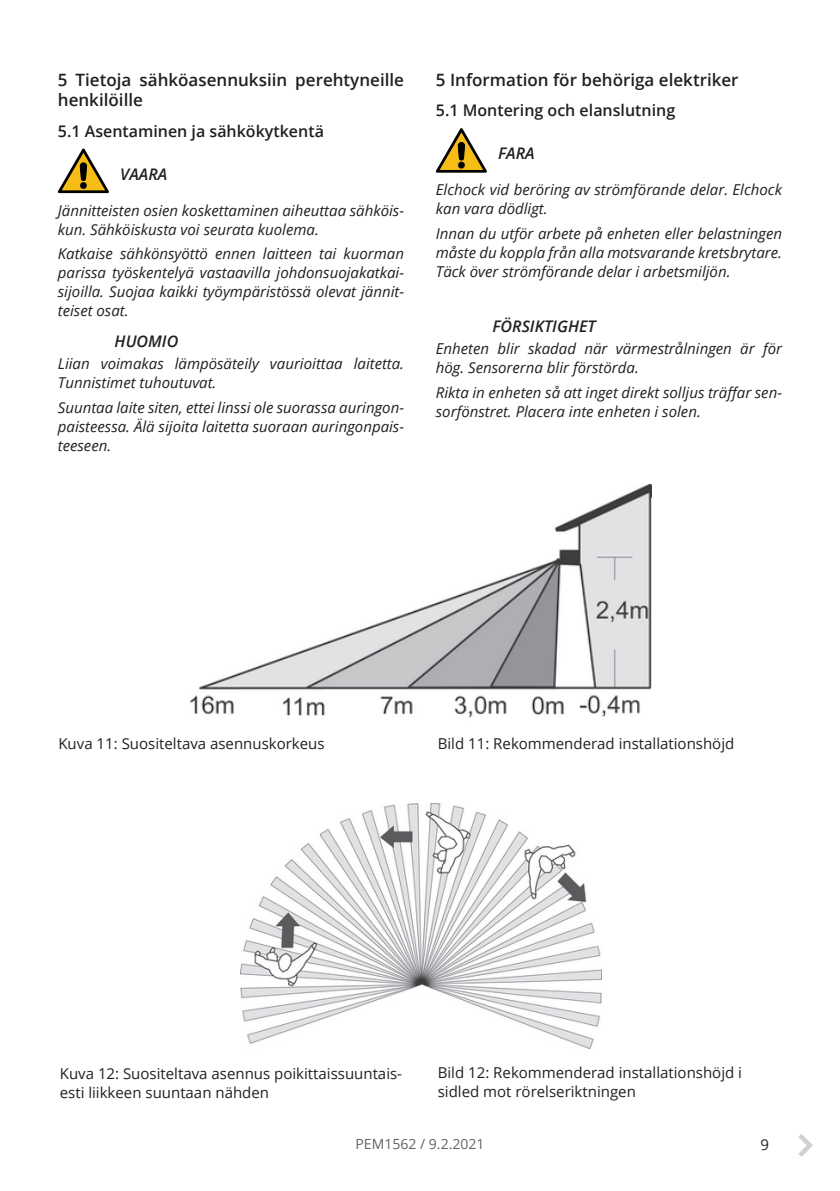
<style>
.page{position:relative;width:840px;height:1191px;background:#fff}
.page>*{position:absolute;margin:0;border:0;box-sizing:border-box;transform-origin:0 0}
.Heading_1{font:600 17px/20.4px "Open Sans";color:#231f20}
.Heading_2{font:600 16px "Open Sans";color:#231f20}
.Heading_2-2{font:italic 600 16px "Open Sans";color:#231f20}
.Body_text{font:italic 15px/19px "Open Sans";color:#231f20}
.Body_text-2{font:15px/19px "Open Sans";color:#231f20}
.t1{font:14px "Open Sans";color:#636366}
</style>
<div class="page">
<svg style="left:798px;top:1134px;width:14px;height:22px"></svg>
<svg style="left:58px;top:149px;width:51px;height:44px"></svg>
<svg style="left:435px;top:128px;width:51px;height:45px"></svg>
<img style="left:190px;top:484px;width:460px;height:234px">
<img style="left:241px;top:803px;width:360px;height:245px">
<p class="Heading_1" style="left:58px;top:69px;width:347px">5 Tietoja sähköasennuksiin perehtyneille henkilöille</p>
<p class="Heading_2" style="left:58px;top:120px;width:267px">5.1 Asentaminen ja sähkökytkentä</p>
<p class="Heading_2-2" style="left:120px;top:163px;width:48px">VAARA</p>
<p class="Body_text" style="left:58px;top:200px;width:347px">Jännitteisten osien koskettaminen aiheuttaa sähköis&shy;kun. Sähköiskusta voi seurata kuolema.</p>
<p class="Body_text" style="left:58px;top:244px;width:347px;text-align:justify">Katkaise sähkönsyöttö ennen laitteen tai kuorman parissa työskentelyä vastaavilla johdonsuojakatkai&shy;sijoilla. Suojaa kaikki työympäristössä olevat jännit&shy;teiset osat.</p>
<p class="Heading_2-2" style="left:115px;top:330px;width:65px">HUOMIO</p>
<p class="Body_text" style="left:58px;top:353px;width:347px">Liian voimakas lämpösäteily vaurioittaa laitetta.<br>Tunnistimet tuhoutuvat.</p>
<p class="Body_text" style="left:58px;top:397px;width:347px;text-align:justify">Suuntaa laite siten, ettei linssi ole suorassa auringon&shy;paisteessa. Älä sijoita laitetta suoraan auringonpais&shy;teeseen.</p>
<p class="Heading_1" style="left:435px;top:69px;width:304px">5 Information för behöriga elektriker</p>
<p class="Heading_2" style="left:435px;top:100px;width:241px">5.1 Montering och elanslutning</p>
<p class="Heading_2-2" style="left:498px;top:143px;width:38px">FARA</p>
<p class="Body_text" style="left:435px;top:180px;width:347px">Elchock vid beröring av strömförande delar. Elchock kan vara dödligt.</p>
<p class="Body_text" style="left:435px;top:224px;width:347px;text-align:justify">Innan du utför arbete på enheten eller belastningen måste du koppla från alla motsvarande kretsbrytare.<br>Täck över strömförande delar i arbetsmiljön.</p>
<p class="Heading_2-2" style="left:492px;top:315px;width:104px">FÖRSIKTIGHET</p>
<p class="Body_text" style="left:435px;top:339px;width:347px">Enheten blir skadad när värmestrålningen är för hög. Sensorerna blir förstörda.</p>
<p class="Body_text" style="left:435px;top:382px;width:347px">Rikta in enheten så att inget direkt solljus träffar sen&shy;sorfönstret. Placera inte enheten i solen.</p>
<p class="Body_text-2" style="left:58px;top:733px;width:267px">Kuva 11: Suositeltava asennuskorkeus</p>
<p class="Body_text-2" style="left:437px;top:733px;width:298px">Bild 11: Rekommenderad installationshöjd</p>
<p class="Body_text-2" style="left:60px;top:1063px;width:343px">Kuva 12: Suositeltava asennus poikittaissuuntais&shy;esti liikkeen suuntaan nähden</p>
<p class="Body_text-2" style="left:437px;top:1062px;width:305px">Bild 12: Rekommenderad installationshöjd i sidled mot rörelseriktningen</p>
<p class="t1" style="left:355px;top:1134px;width:130px">PEM1562 / 9.2.2021</p>
<p class="Body_text-2" style="left:760px;top:1135px;width:10px">9</p>
</div>
